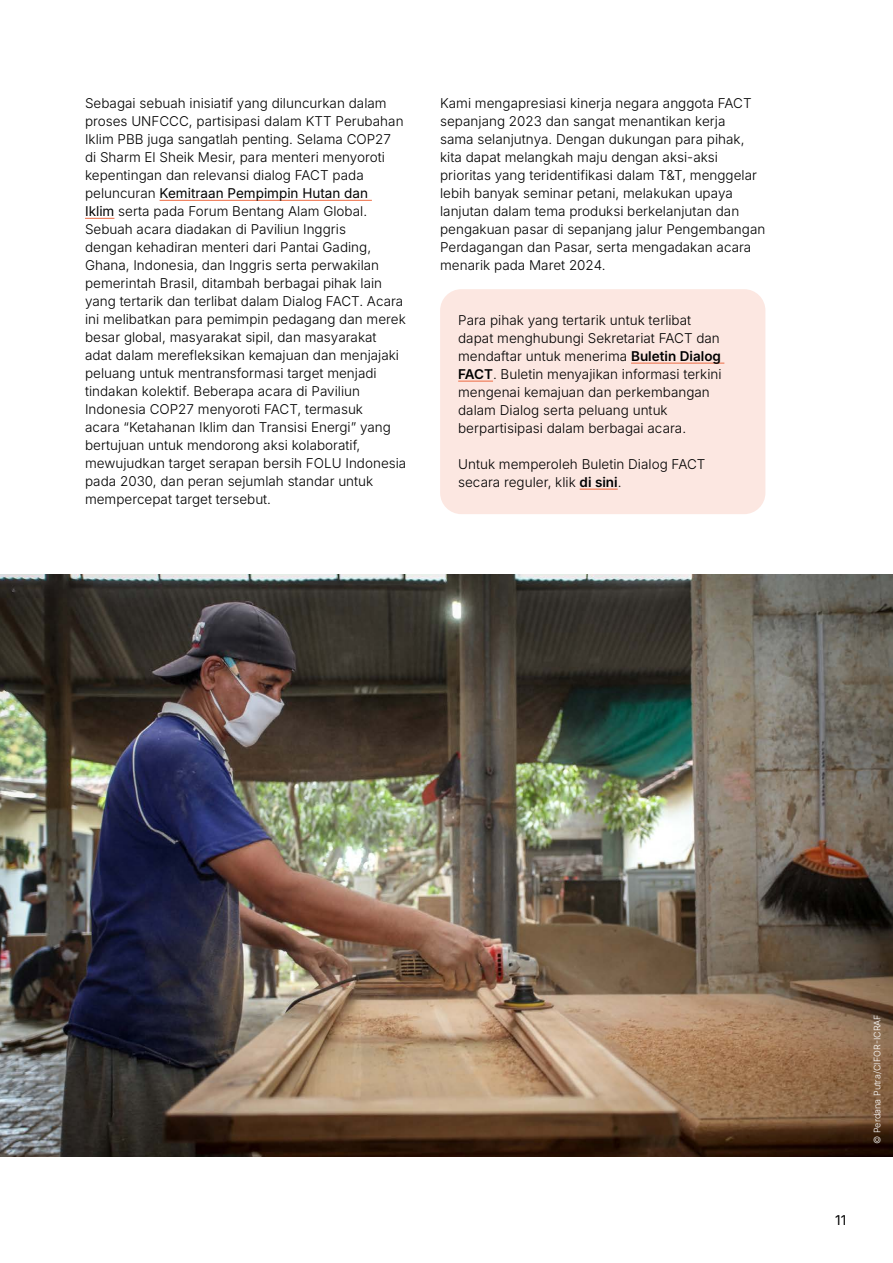
<style>
.page{position:relative;width:893px;height:1263px;background:#fff}
.page>*{position:absolute;margin:0;border:0;box-sizing:border-box;transform-origin:0 0}
.t1{font:300 13.5px/18px "Inter";color:#000}
.t2{font:13.5px "Inter";color:#000}
.t3{font:300 9px "Inter";color:#fff}
.s1{font-weight:400}
.s2{font-weight:600}
</style>
<div class="page">
<img style="left:0;top:574px;width:893px;height:583px">
<hr style="left:160px;top:200px;width:212px;height:1px;background:#ed6b43">
<svg style="left:85px;top:218px;width:29px;height:1px"></svg>
<div style="left:440px;top:289px;width:325px;height:225px;background:#fce7e1;border-radius:21px"></div>
<hr style="left:631px;top:363px;width:93px;height:1px;background:#ed6b43">
<hr style="left:458px;top:381px;width:35px;height:1px;background:#ed6b43">
<hr style="left:580px;top:489px;width:38px;height:1px;background:#ed6b43">
<p class="t1" style="left:85px;top:94px;width:323px">Sebagai sebuah inisiatif yang diluncurkan dalam proses UNFCCC, partisipasi dalam KTT Perubahan Iklim PBB juga sangatlah penting. Selama COP27<br>di Sharm El Sheik Mesir, para menteri menyoroti kepentingan dan relevansi dialog FACT pada peluncuran <span class="s1">Kemitraan Pempimpin Hutan dan<br>Iklim</span> serta pada Forum Bentang Alam Global.<br>Sebuah acara diadakan di Paviliun Inggris<br>dengan kehadiran menteri dari Pantai Gading, Ghana, Indonesia, dan Inggris serta perwakilan pemerintah Brasil, ditambah berbagai pihak lain yang tertarik dan terlibat dalam Dialog FACT. Acara ini melibatkan para pemimpin pedagang dan merek besar global, masyarakat sipil, dan masyarakat adat dalam merefleksikan kemajuan dan menjajaki peluang untuk mentransformasi target menjadi tindakan kolektif. Beberapa acara di Paviliun Indonesia COP27 menyoroti FACT, termasuk<br>acara “Ketahanan Iklim dan Transisi Energi” yang bertujuan untuk mendorong aksi kolaboratif, mewujudkan target serapan bersih FOLU Indonesia pada 2030, dan peran sejumlah standar untuk mempercepat target tersebut.</p>
<p class="t1" style="left:440px;top:94px;width:327px">Kami mengapresiasi kinerja negara anggota FACT sepanjang 2023 dan sangat menantikan kerja<br>sama selanjutnya. Dengan dukungan para pihak, kita dapat melangkah maju dengan aksi-aksi prioritas yang teridentifikasi dalam T&amp;T, menggelar lebih banyak seminar petani, melakukan upaya lanjutan dalam tema produksi berkelanjutan dan pengakuan pasar di sepanjang jalur Pengembangan Perdagangan dan Pasar, serta mengadakan acara menarik pada Maret 2024.</p>
<p class="t1" style="left:458px;top:311px;width:265px">Para pihak yang tertarik untuk terlibat dapat menghubungi Sekretariat FACT dan mendaftar untuk menerima <span class="s2">Buletin Dialog FACT</span>. Buletin menyajikan informasi terkini mengenai kemajuan dan perkembangan dalam Dialog serta peluang untuk berpartisipasi dalam berbagai acara.</p>
<p class="t1" style="left:458px;top:455px;width:249px">Untuk memperoleh Buletin Dialog FACT secara reguler, klik <span class="s2">di sini</span>.</p>
<p class="t3" style="left:870px;top:1144px;width:131px;rotate:-90deg">© Perdana Putra/CIFOR-ICRAF</p>
<p class="t2" style="left:835px;top:1209px;width:12px">11</p>
</div>
